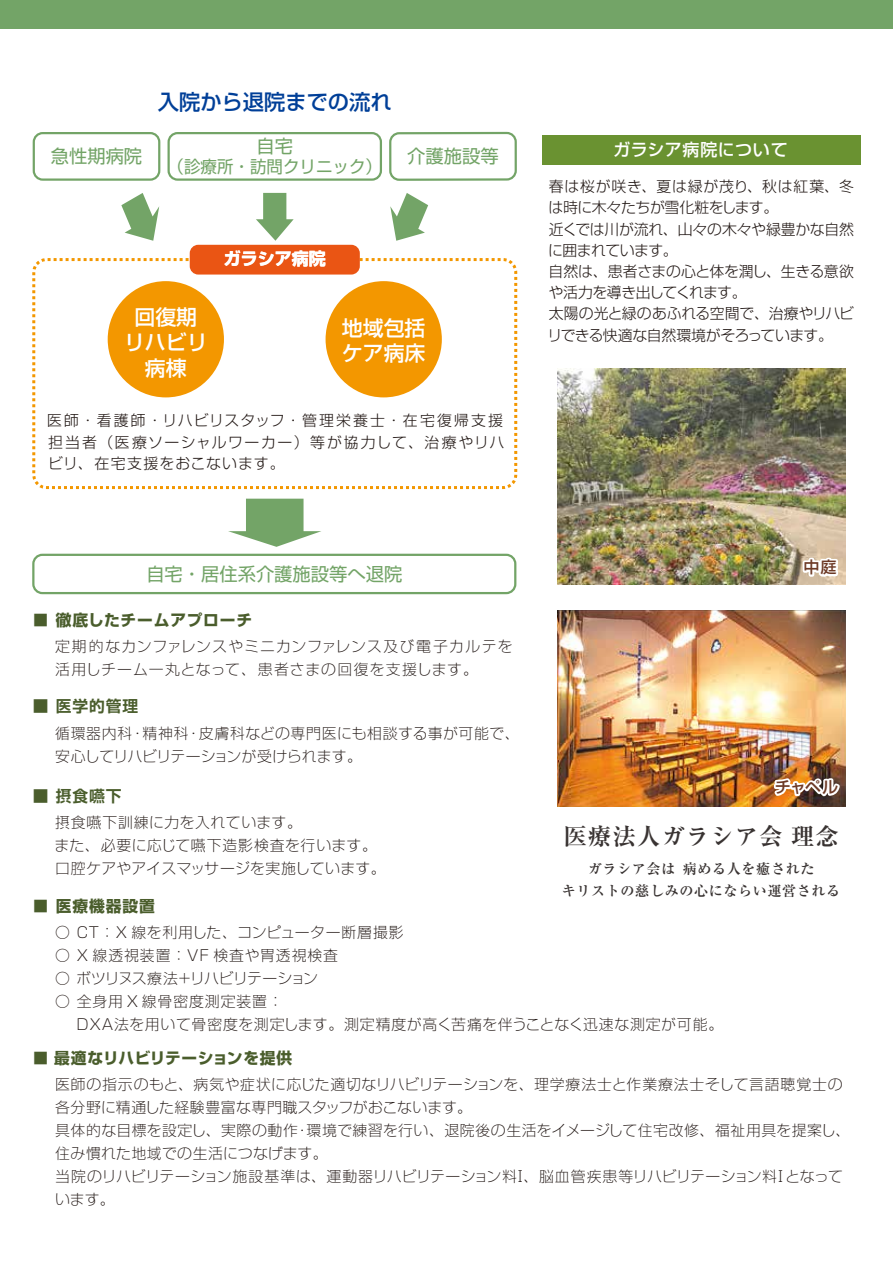
<style>
.page{position:relative;width:893px;height:1263px;background:#fff}
.page>*{position:absolute;margin:0;border:0;box-sizing:border-box;transform-origin:0 0}
.t1{font:700 23.55px "Ryumin Pro";letter-spacing:.04em;color:#393332}
.t2{font:500 21.3px "Shin Go Pro";color:#003f98}
.t3{font:500 20.85px/25.5px "Shin Go Pro";color:#fff}
.t4{font:18.3px "Shin Go Pro";color:#73a467}
.t5{font:16.95px "Shin Go Pro";color:#73a467}
.t6{font:500 16.95px "Shin Go Pro";letter-spacing:.03em;color:#fff}
.t7{font:700 16.95px "Shin Go Pro";color:#fff}
.t8{font:500 16.05px "Shin Go Pro";letter-spacing:.015em;color:#6d3a26}
.t9{font:700 15.75px "Shin Go Pro";letter-spacing:.045em;color:#4a5d2c}
.t10{font:700 15.75px "Shin Go Pro De";letter-spacing:.06em;color:#4a5d2c}
.t11{font:300 expanded 14.85px/23px "Shin Go Pro";letter-spacing:.035em;color:#221815}
.t12{font:300 14.85px/21.3px "Shin Go Pro";letter-spacing:-.01em;color:#221815}
.t13{font:300 expanded 14.85px/23px "Shin Go Pro";letter-spacing:.07em;color:#221815}
.t14{font:300 expanded 14.85px "Shin Go Pro";letter-spacing:.06em;color:#221815}
.t15{font:300 expanded 14.85px "Shin Go Pro";letter-spacing:-.05em;color:#221815}
.t16{font:700 14.1px/22px "Ryumin Pro";letter-spacing:.04em;color:#393332;text-align:center}
.s1{font-family:"Koz Go Pr 6 N";font-weight:400}
</style>
<div class="page">
<div style="left:0;top:0;width:893px;height:29px;background:#73a467"></div>
<div style="left:32px;top:258px;width:485px;height:231px;border:3px dashed #f39700;border-radius:13px"></div>
<div style="left:33px;top:132px;width:127px;height:49px;border:2px solid #73a467;border-radius:9px"></div>
<svg style="left:121px;top:193px;width:38px;height:48px"></svg>
<svg style="left:390px;top:193px;width:38px;height:48px"></svg>
<div style="left:389px;top:132px;width:128px;height:49px;border:2px solid #73a467;border-radius:9px"></div>
<div style="left:168px;top:132px;width:214px;height:49px;border:2px solid #73a467;border-radius:9px"></div>
<svg style="left:256px;top:193px;width:38px;height:48px"></svg>
<svg style="left:228px;top:499px;width:93px;height:48px"></svg>
<div style="left:190px;top:245px;width:170px;height:30px;background:#ea5514;border-radius:9px"></div>
<div style="left:32px;top:554px;width:484px;height:40px;border:2px solid #73a467;border-radius:9px"></div>
<div style="left:326px;top:281px;width:116px;height:116px;background:#f39700;border-radius:50%"></div>
<div style="left:108px;top:281px;width:116px;height:116px;background:#f39700;border-radius:50%"></div>
<img style="left:557px;top:610px;width:288px;height:197px">
<svg style="left:770px;top:775px;width:72px;height:25px"></svg>
<div style="left:542px;top:135px;width:319px;height:30px;background:#6a9231"></div>
<img style="left:557px;top:368px;width:288px;height:216px">
<svg style="left:801px;top:556px;width:40px;height:25px"></svg>
<h2 class="t2" style="left:158px;top:85px;width:235px">入院から退院までの流れ</h2>
<p class="t4" style="left:256px;top:131px;width:38px">自宅</p>
<p class="t5" style="left:168px;top:152px;width:216px">（診療所・訪問クリニック）</p>
<p class="t4" style="left:51px;top:141px;width:93px">急性期病院</p>
<p class="t4" style="left:407px;top:141px;width:93px">介護施設等</p>
<h3 class="t3" style="left:124px;top:301px;width:85px;text-align:center">回復期リハビリ病棟</h3>
<p class="t7" style="left:224px;top:246px;width:104px">ガラシア病院</p>
<h3 class="t3" style="left:342px;top:313px;width:85px">地域包括ケア病床</h3>
<p class="t12" style="left:47px;top:408px;width:459px;line-height:21.8px;text-align:justify">医師・看護師・リハビリスタッフ・管理栄養士・在宅復帰支援担当者（医療ソーシャルワーカー）等が協力して、治療やリハビリ、在宅支援をおこないます。</p>
<p class="t4" style="left:146px;top:559px;width:257px">自宅・居住系介護施設等へ退院</p>
<p class="t6" style="left:614px;top:135px;width:176px">ガラシア病院について</p>
<p class="t12" style="left:548px;top:174px;width:307px">春は桜が咲き、夏は緑が茂り、秋は紅葉、冬は時に木々たちが雪化粧をします。<br>近くでは川が流れ、山々の木々や緑豊かな自然に囲まれています。</p>
<p class="t12" style="left:547px;top:259px;width:308px">自然は、患者さまの心と体を潤し、生きる意欲や活力を導き出してくれます。<br>太陽の光と緑のあふれる空間で、治療やリハビリできる快適な自然環境がそろっています。</p>
<p class="t8" style="left:803px;top:554px;width:34px">中庭</p>
<p class="t9" style="left:33px;top:607px;width:221px"><span class="s1">■</span> 徹底したチームアプローチ</p>
<p class="t13" style="left:55px;top:633px;width:459px">定期的なカンファレンスやミニカンファレンス及び電子カルテを活用しチーム一丸となって、患者さまの回復を支援します。</p>
<p class="t10" style="left:33px;top:693px;width:107px">■ 医学的管理</p>
<p class="t11" style="left:55px;top:720px;width:466px">循環器内科・精神科・皮膚科などの専門医にも相談する事が可能で、安心してリハビリテーションが受けられます。</p>
<p class="t10" style="left:33px;top:783px;width:90px">■ 摂食嚥下</p>
<p class="t11" style="left:54px;top:809px;width:333px">摂食嚥下訓練に力を入れています。<br>また、必要に応じて嚥下造影検査を行います。口腔ケアやアイスマッサージを実施しています。</p>
<p class="t9" style="left:33px;top:893px;width:123px"><span class="s1">■</span> 医療機器設置</p>
<p class="t11" style="left:55px;top:919px;width:350px">○ CT：X 線を利用した、コンピューター断層撮影</p>
<p class="t14" style="left:55px;top:943px;width:285px">○ X 線透視装置：VF 検査や胃透視検査</p>
<p class="t15" style="left:55px;top:966px;width:265px">○ ボツリヌス療法＋リハビリテーション</p>
<p class="t11" style="left:55px;top:988px;width:670px">○ 全身用 X 線骨密度測定装置：<br>　 ＤＸＡ法を用いて骨密度を測定します。測定精度が高く苦痛を伴うことなく迅速な測定が可能。</p>
<p class="t9" style="left:33px;top:1045px;width:261px"><span class="s1">■</span> 最適なリハビリテーションを提供</p>
<p class="t11" style="left:55px;top:1071px;width:797px">医師の指示のもと、病気や症状に応じた適切なリハビリテーションを、理学療法士と作業療法士そして言語聴覚士の各分野に精通した経験豊富な専門職スタッフがおこないます。<br>具体的な目標を設定し、実際の動作・環境で練習を行い、退院後の生活をイメージして住宅改修、福祉用具を提案し、住み慣れた地域での生活につなげます。<br>当院のリハビリテーション施設基準は、運動器リハビリテーション料Ⅰ、脳血管疾患等リハビリテーション料Ⅰとなっています。</p>
<p class="t8" style="left:775px;top:774px;width:65px">チャペル</p>
<h1 class="t1" style="left:563px;top:817px;width:277px">医療法人ガラシア会理念</h1>
<p class="t16" style="left:562px;top:857px;width:280px">ガラシア会は病める人を癒された<br>キリストの慈しみの心にならい運営される</p>
</div>
